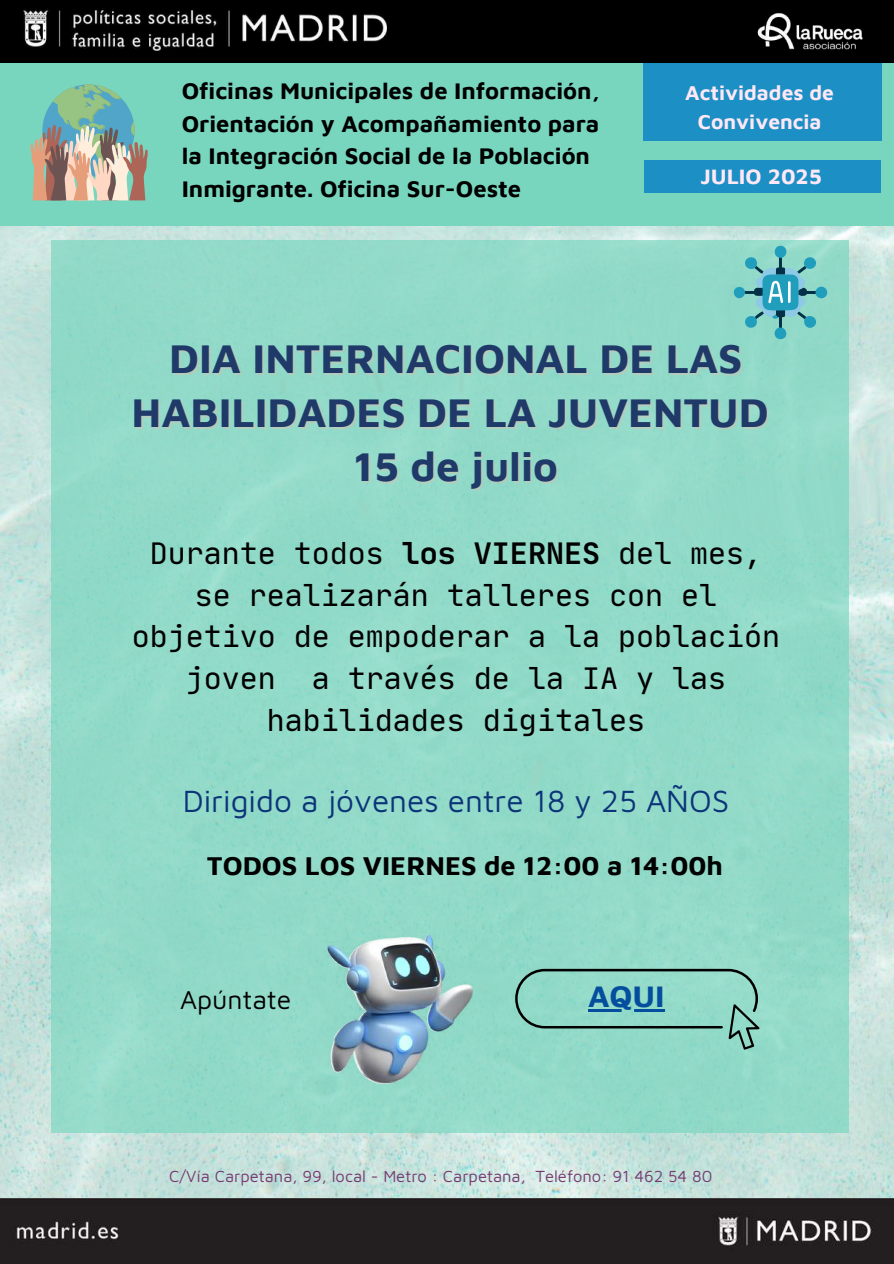
<style>
.page{position:relative;width:894px;height:1264px;background:#fff}
.page>*{position:absolute;margin:0;border:0;box-sizing:border-box;transform-origin:0 0}
.t1{font:700 42px/54px "Maven Pro";color:#1f3a68;text-align:center}
.t2{font:31.5px "Maven Pro";color:#0c3479}
.t3{font:700 31.05px "Maven Pro";color:#044e9d}
.t4{font:30px/41.7px "Jet Brains Mono";color:#000;text-align:center}
.t5{font:700 27px "Maven Pro";color:#000}
.t6{font:26.55px "Maven Pro";color:#000}
.t7{font:700 23.7px/32.7px "Maven Pro";color:#000}
.t8{font:700 21.9px "Maven Pro";color:#fee8f6}
.t9{font:700 21px/29.2px "Maven Pro";color:#fee8f6;text-align:center}
.t10{font:16.5px "Maven Pro";color:#753a71}
.s1{font-weight:700}
</style>
<div class="page">
<img style="left:0;top:226px;width:893px;height:972px">
<div style="left:0;top:1198px;width:893px;height:65px;background:#231f20"></div>
<div style="left:0;top:59px;width:893px;height:167px;background:#78d6bf"></div>
<div style="left:643px;top:63px;width:238px;height:78px;background:#1c8fc5"></div>
<div style="left:644px;top:160px;width:236px;height:33px;background:#1c8fc5"></div>
<div style="left:51px;top:240px;width:797px;height:892px;background:#92dac9"></div>
<div style="left:0;top:0;width:893px;height:63px;background:#000"></div>
<img style="left:757px;top:13px;width:106px;height:37px">
<img style="left:24px;top:8px;width:362px;height:42px">
<svg style="left:31px;top:84px;width:117px;height:116px"></svg>
<svg style="left:733px;top:245px;width:94px;height:95px"></svg>
<img style="left:327px;top:935px;width:145px;height:148px">
<svg style="left:515px;top:968px;width:244px;height:81px"></svg>
<hr style="left:588px;top:1009px;width:76px;height:2px;background:#044e9d">
<p class="t7" style="left:182px;top:74px;width:419px">Oficinas Municipales de Información, Orientación y Acompañamiento para la Integración Social de la Población Inmigrante. Oficina Sur-Oeste</p>
<p class="t9" style="left:685px;top:77px;width:150px">Actividades de<br>Convivencia</p>
<p class="t8" style="left:700px;top:163px;width:123px">JULIO 2025</p>
<h1 class="t1" style="left:132px;top:330px;width:638px">DIA INTERNACIONAL DE LAS<br>HABILIDADES DE LA JUVENTUD<br>15 de julio</h1>
<p class="t4" style="left:132px;top:532px;width:649px">Durante todos <span class="s1">los VIERNES</span> del mes, se realizarán talleres con el objetivo de empoderar a la población joven a través de la IA y las habilidades digitales</p>
<p class="t2" style="left:183px;top:782px;width:548px">Dirigido a jóvenes entre 18 y 25 AÑOS</p>
<p class="t5" style="left:207px;top:849px;width:517px">TODOS LOS VIERNES de 12:00 a 14:00h</p>
<p class="t6" style="left:180px;top:983px;width:112px">Apúntate</p>
<p class="t3" style="left:588px;top:977px;width:78px">AQUI</p>
<p class="t10" style="left:169px;top:1166px;width:544px">C/Vía Carpetana, 99, local - Metro : Carpetana, Teléfono: 91 462 54 80</p>
</div>
